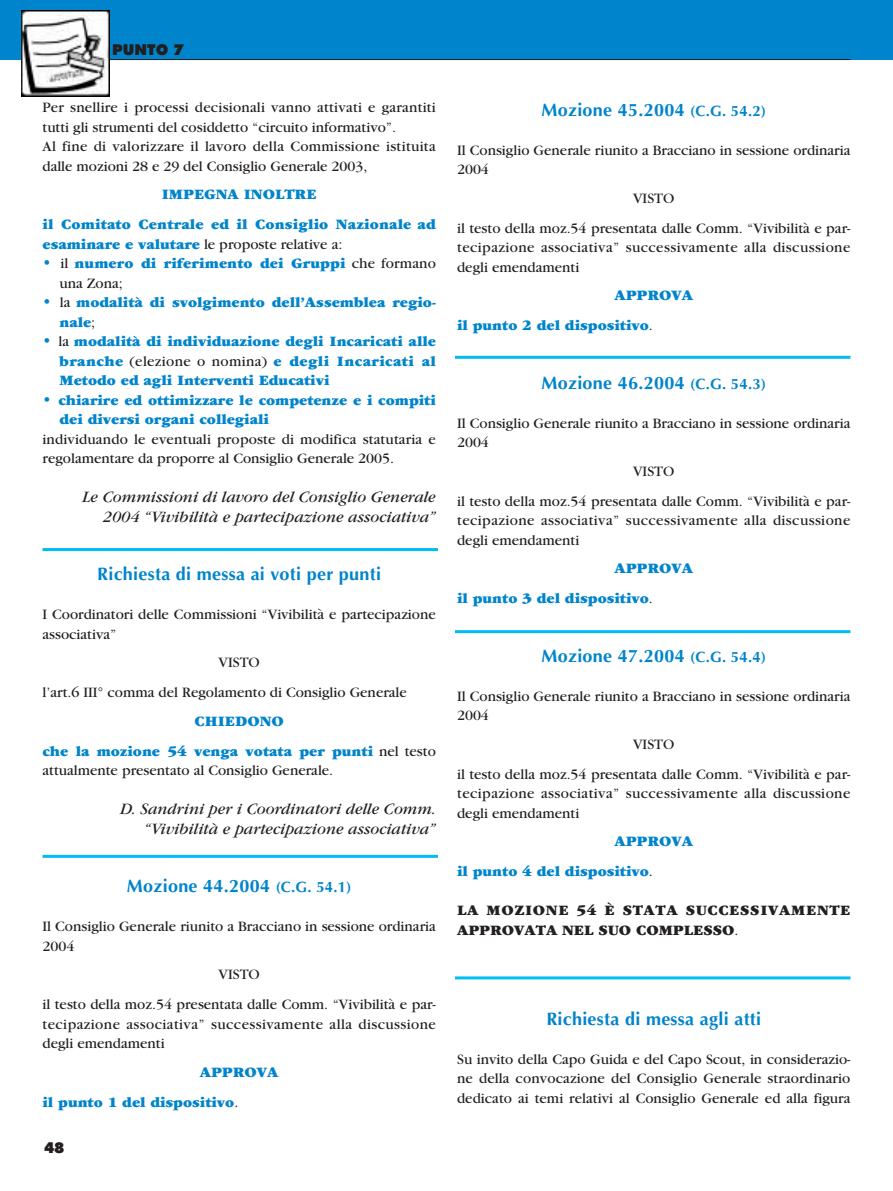
<style>
.page{position:relative;width:893px;height:1191px;background:#fff}
.page>*{position:absolute;margin:0;border:0;box-sizing:border-box;transform-origin:0 0}
.t1{font:700 18px "Optima";letter-spacing:.015em;color:#0084cb}
.t2{font:italic 16.5px/19.5px "Garamond";color:#231f20;text-align:right}
.t3{font:15px/19.5px "Garamond";color:#231f20}
.t4{font:900 15px/30px "Garamond";color:#0084cb}
.t5{font:15px/19.5px "Garamond";letter-spacing:.025em;color:#231f20}
.t6{font:900 15px/19.5px "Garamond";letter-spacing:.045em;color:#231f20}
.t7{font:900 15px "Futura BT";color:#231f20}
.s1{font-weight:900;color:#0084cb}
.s2{font-size:18px}
.s3{font-weight:400;color:#231f20}
.s4{font-size:15px}
.s5{font-weight:400}
</style>
<div class="page">
<div style="left:0;top:0;width:893px;height:59px;background:#0084cb"></div>
<hr style="left:43px;top:59px;width:807px;height:1px;background:#231f20">
<img style="left:21px;top:11px;width:89px;height:86px">
<hr style="left:43px;top:548px;width:395px;height:3px;background:#00bef3">
<hr style="left:43px;top:855px;width:395px;height:3px;background:#00bef3">
<hr style="left:455px;top:356px;width:395px;height:3px;background:#00bef3">
<hr style="left:455px;top:630px;width:395px;height:3px;background:#00bef3">
<hr style="left:455px;top:976px;width:395px;height:3px;background:#00bef3">
<p class="t7" style="left:112px;top:45px;width:73px">PUNTO 7</p>
<p class="t3" style="left:43px;top:99px;width:395px">Per snellire i processi decisionali vanno attivati e garantiti tutti gli strumenti del cosiddetto “circuito informativo”.<br>Al fine di valorizzare il lavoro della Commissione istituita dalle mozioni 28 e 29 del Consiglio Generale 2003,</p>
<p class="t4" style="left:43px;top:181px;width:395px;text-align:center">IMPEGNA INOLTRE<br>il Comitato Centrale ed il Consiglio Nazionale ad</p>
<p class="t3" style="left:43px;top:235px;width:301px"><span class="s1">esaminare e valutare</span> le proposte relative a:</p>
<p class="t4" style="left:60px;top:255px;width:378px;line-height:19.5px;text-indent:-17px"><span class="s2">•</span> <span class="s3">il</span> numero di riferimento dei Gruppi <span class="s3">che formano una Zona;</span></p>
<p class="t4" style="left:60px;top:294px;width:378px;line-height:19.5px;text-indent:-17px"><span class="s2">•</span> <span class="s3">la</span> modalità di svolgimento dell’Assemblea regio&shy;nale<span class="s3">;</span></p>
<p class="t4" style="left:60px;top:333px;width:378px;line-height:19.5px;text-align:justify;text-indent:-17px"><span class="s2">•</span> <span class="s3">la</span> modalità di individuazione degli Incaricati alle branche <span class="s3">(elezione o nomina)</span> e degli Incaricati al Metodo ed agli Interventi Educativi</p>
<p class="t4" style="left:60px;top:391px;width:378px;line-height:19.5px;text-indent:-17px"><span class="s2">•</span> chiarire ed ottimizzare le competenze e i compiti dei diversi organi collegiali</p>
<p class="t3" style="left:43px;top:430px;width:395px">individuando le eventuali proposte di modifica statutaria e regolamentare da proporre al Consiglio Generale 2005.</p>
<p class="t2" style="left:82px;top:489px;width:355px">Le Commissioni di lavoro del Consiglio Generale<br>2004 “Vivibilità e partecipazione associativa”</p>
<p class="t1" style="left:97px;top:566px;width:286px">Richiesta di messa ai voti per punti</p>
<p class="t3" style="left:43px;top:606px;width:395px">I Coordinatori delle Commissioni “Vivibilità e partecipazione associativa”</p>
<p class="t3" style="left:43px;top:649px;width:366px;line-height:30px;text-indent:176px">VISTO<br>l’art.6 III° comma del Regolamento di Consiglio Generale</p>
<p class="t4" style="left:43px;top:707px;width:395px;text-align:center">CHIEDONO<br>che la mozione 54 venga votata per punti <span class="s3">nel testo</span></p>
<p class="t3" style="left:43px;top:762px;width:292px">attualmente presentato al Consiglio Generale.</p>
<p class="t2" style="left:120px;top:801px;width:317px">D. Sandrini per i Coordinatori delle Comm. “Vivibilità e partecipazione associativa”</p>
<p class="t1" style="left:127px;top:878px;width:226px">Mozione 44.2004 <span class="s4">(C.G. 54.1)</span></p>
<p class="t3" style="left:43px;top:918px;width:395px">Il Consiglio Generale riunito a Bracciano in sessione ordinaria<br>2004</p>
<p class="t3" style="left:43px;top:961px;width:395px;line-height:30px;text-align:center">VISTO<br>il testo della moz.54 presentata dalle Comm. “Vivibilità e par-</p>
<p class="t5" style="left:43px;top:1015px;width:395px">tecipazione associativa” successivamente alla discussione degli emendamenti</p>
<p class="t4" style="left:43px;top:1058px;width:238px;text-indent:157px">APPROVA il punto 1 del dispositivo<span class="s3">.</span></p>
<p class="t7" style="left:44px;top:1142px;width:22px">48</p>
<p class="t1" style="left:541px;top:102px;width:226px">Mozione 45.2004 <span class="s4">(C.G. 54.2)</span></p>
<p class="t3" style="left:457px;top:141px;width:395px">Il Consiglio Generale riunito a Bracciano in sessione ordinaria<br>2004</p>
<p class="t3" style="left:457px;top:184px;width:395px;line-height:30px;text-align:center">VISTO<br>il testo della moz.54 presentata dalle Comm. “Vivibilità e par-</p>
<p class="t5" style="left:457px;top:239px;width:395px">tecipazione associativa” successivamente alla discussione degli emendamenti</p>
<p class="t4" style="left:457px;top:282px;width:238px;text-indent:157px">APPROVA il punto 2 del dispositivo<span class="s3">.</span></p>
<p class="t1" style="left:541px;top:375px;width:226px">Mozione 46.2004 <span class="s4">(C.G. 54.3)</span></p>
<p class="t3" style="left:457px;top:414px;width:395px">Il Consiglio Generale riunito a Bracciano in sessione ordinaria<br>2004</p>
<p class="t3" style="left:457px;top:457px;width:395px;line-height:30px;text-align:center">VISTO<br>il testo della moz.54 presentata dalle Comm. “Vivibilità e par-</p>
<p class="t5" style="left:457px;top:512px;width:395px">tecipazione associativa” successivamente alla discussione degli emendamenti</p>
<p class="t4" style="left:457px;top:555px;width:238px;text-indent:157px">APPROVA il punto 3 del dispositivo<span class="s3">.</span></p>
<p class="t1" style="left:541px;top:648px;width:226px">Mozione 47.2004 <span class="s4">(C.G. 54.4)</span></p>
<p class="t3" style="left:457px;top:687px;width:395px">Il Consiglio Generale riunito a Bracciano in sessione ordinaria<br>2004</p>
<p class="t3" style="left:457px;top:730px;width:395px;line-height:30px;text-align:center">VISTO<br>il testo della moz.54 presentata dalle Comm. “Vivibilità e par-</p>
<p class="t5" style="left:457px;top:785px;width:395px">tecipazione associativa” successivamente alla discussione degli emendamenti</p>
<p class="t4" style="left:457px;top:828px;width:238px;text-indent:157px">APPROVA il punto 4 del dispositivo<span class="s3">.</span></p>
<p class="t6" style="left:457px;top:902px;width:395px">LA MOZIONE 54 È STATA SUCCESSIVAMENTE<br>APPROVATA NEL SUO COMPLESSO<span class="s5">.</span></p>
<p class="t1" style="left:546px;top:1011px;width:216px">Richiesta di messa agli atti</p>
<p class="t3" style="left:457px;top:1050px;width:395px;text-align:justify">Su invito della Capo Guida e del Capo Scout, in considerazio&shy;ne della convocazione del Consiglio Generale straordinario dedicato ai temi relativi al Consiglio Generale ed alla figura</p>
</div>
